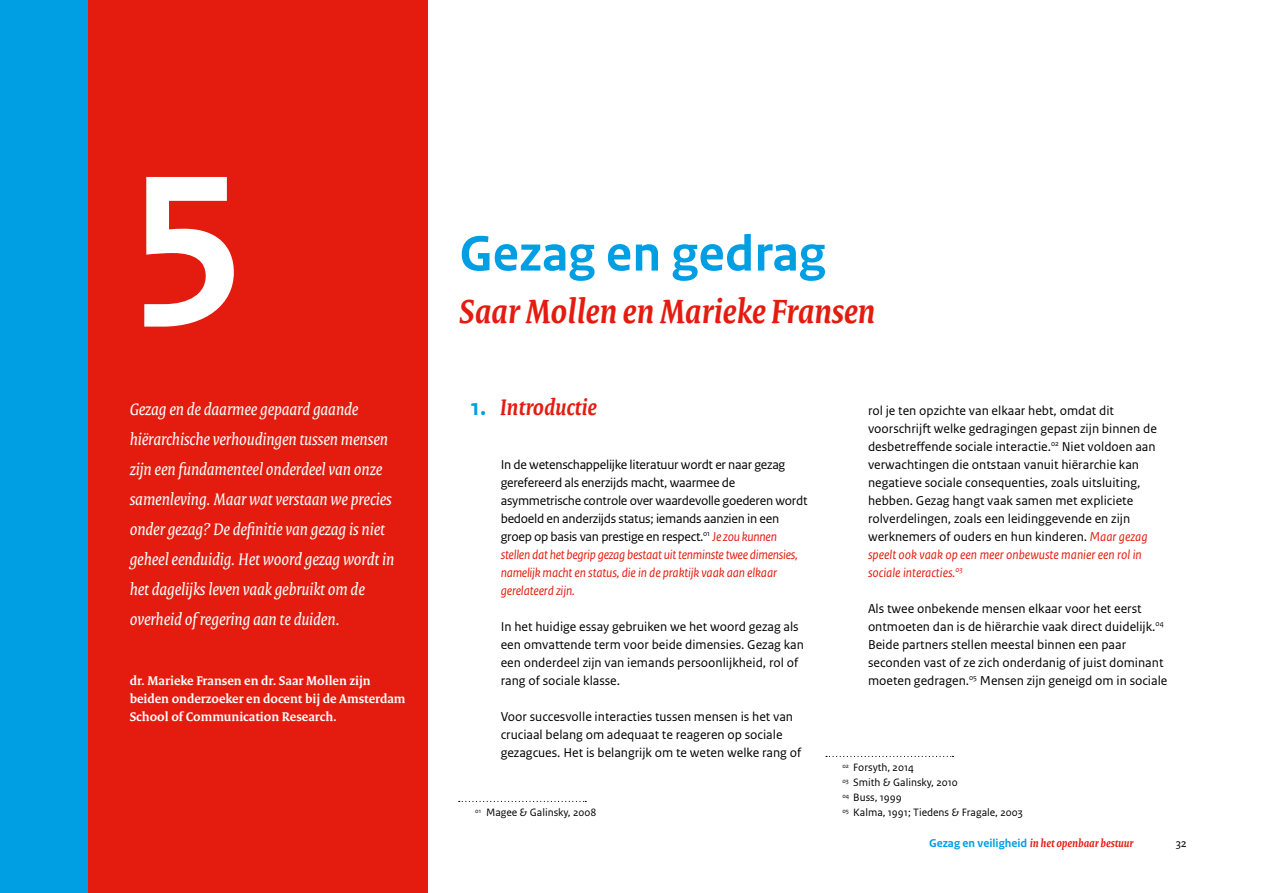
<style>
.page{position:relative;width:1263px;height:893px;background:#fff}
.page>*{position:absolute;margin:0;border:0;box-sizing:border-box;transform-origin:0 0}
.t1{font:700 225px "Rijksoverheid Sans Text";color:#fff}
.t2{font:700 52.5px "Rijksoverheid Sans Text";color:#009ee3}
.t3{font:italic 700 36px "Rijksoverheid Serif";color:#e41c0f}
.t4{font:italic 700 24px "Rijksoverheid Serif";color:#e41c0f}
.t5{font:italic 18px/30px "Rijksoverheid Serif";color:#fff}
.t6{font:13.5px/18px "Rijksoverheid Sans Text";color:#000}
.t7{font:13.5px/18px "Rijksoverheid Sans Text";letter-spacing:-.02em;color:#000}
.t8{font:700 13.5px/18px "Rijksoverheid Serif";color:#fff}
.t9{font:italic 700 12px "Rijksoverheid Serif";color:#e41c0f}
.t10{font:12px "Rijksoverheid Serif";color:#000}
.t11{font:11.25px/15px "Rijksoverheid Sans Text";color:#000}
.s1{font-family:"Rijksoverheid Sans Text";font-style:normal;color:#009ee3}
.s2{font-style:italic;color:#e41c0f}
</style>
<div class="page">
<div style="left:5px;top:0;width:422px;height:893px;background:#e41c0f"></div>
<svg style="left:459px;top:801px;width:127px;height:1px"></svg>
<svg style="left:826px;top:756px;width:127px;height:1px"></svg>
<div style="left:0;top:0;width:87px;height:893px;background:#009ee3"></div>
<h1 class="t1" style="left:131px;top:88px;width:117px">5</h1>
<p class="t5" style="left:130px;top:394px;width:266px">Gezag en de daarmee gepaard gaande hiërarchische verhoudingen tussen mensen zijn een fundamenteel onderdeel van onze samenleving. Maar wat verstaan we precies onder gezag? De definitie van gezag is niet geheel eenduidig. Het woord gezag wordt in het dagelijks leven vaak gebruikt om de overheid of regering aan te duiden.</p>
<p class="t8" style="left:130px;top:671px;width:277px">dr. Marieke Fransen en dr. Saar Mollen zijn beiden onderzoeker en docent bij de Amsterdam<br>School of Communication Research.</p>
<h2 class="t2" style="left:459px;top:224px;width:368px">Gezag en gedrag</h2>
<h3 class="t3" style="left:459px;top:290px;width:418px">Saar Mollen en Marieke Fransen</h3>
<h3 class="t4" style="left:471px;top:392px;width:127px"><span class="s1">1.</span> Introductie</h3>
<p class="t7" style="left:501px;top:455px;width:308px">In de wetenschappelijke literatuur wordt er naar gezag gerefereerd als enerzijds macht, waarmee de asymmetrische controle over waardevolle goederen wordt bedoeld en anderzijds status; iemands aanzien in een groep op basis van prestige en respect.<sup>01</sup> <span class="s2">Je zou kunnen stellen dat het begrip gezag bestaat uit tenminste twee dimensies, namelijk macht en status, die in de praktijk vaak aan elkaar gerelateerd zijn.</span></p>
<p class="t6" style="left:501px;top:617px;width:305px">In het huidige essay gebruiken we het woord gezag als een omvattende term voor beide dimensies. Gezag kan een onderdeel zijn van iemands persoonlijkheid, rol of rang of sociale klasse.</p>
<p class="t6" style="left:501px;top:707px;width:302px">Voor succesvolle interacties tussen mensen is het van cruciaal belang om adequaat te reageren op sociale gezagcues. Het is belangrijk om te weten welke rang of</p>
<p class="t11" style="left:475px;top:805px;width:123px"><sup>01</sup> Magee &amp; Galinsky, 2008</p>
<p class="t6" style="left:868px;top:401px;width:290px">rol je ten opzichte van elkaar hebt, omdat dit voorschrijft welke gedragingen gepast zijn binnen de desbetreffende sociale interactie.<sup>02</sup> Niet voldoen aan verwachtingen die ontstaan vanuit hiërarchie kan negatieve sociale consequenties, zoals uitsluiting, hebben. Gezag hangt vaak samen met expliciete rolverdelingen, zoals een leidinggevende en zijn werknemers of ouders en hun kinderen. <span class="s2">Maar gezag speelt ook vaak op een meer onbewuste manier een rol in sociale interacties.</span><sup>03</sup></p>
<p class="t6" style="left:868px;top:599px;width:301px">Als twee onbekende mensen elkaar voor het eerst ontmoeten dan is de hiërarchie vaak direct duidelijk.<sup>04<br></sup>Beide partners stellen meestal binnen een paar seconden vast of ze zich onderdanig of juist dominant moeten gedragen.<sup>05</sup> Mensen zijn geneigd om in sociale</p>
<p class="t11" style="left:842px;top:760px;width:182px"><sup>02</sup> Forsyth, 2014<br><sup>03</sup> Smith &amp; Galinsky, 2010<br><sup>04</sup> Buss, 1999<br><sup>05</sup> Kalma, 1991; Tiedens &amp; Fragale, 2003</p>
<p class="t9" style="left:929px;top:835px;width:206px"><span class="s1">Gezag en veiligheid</span> in het openbaar bestuur</p>
<p class="t10" style="left:1176px;top:836px;width:12px">32</p>
</div>
